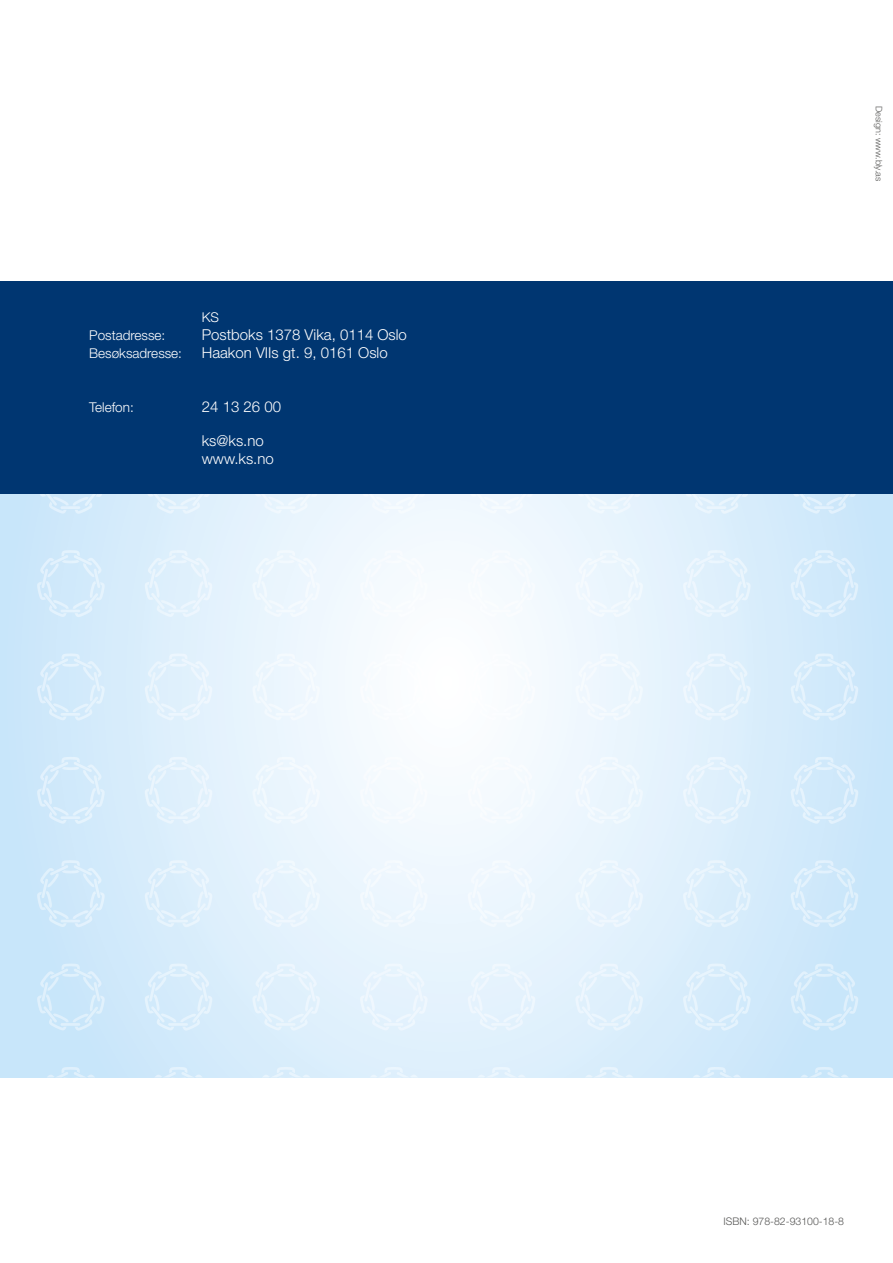
<style>
.page{position:relative;width:893px;height:1263px;background:#fff}
.page>*{position:absolute;margin:0;border:0;box-sizing:border-box;transform-origin:0 0}
.t1{font:300 15px/18px "Helvetica Neue";color:#fff}
.t2{font:300 13.5px "Helvetica Neue";color:#fff}
.t3{font:300 10.5px "Helvetica Neue";color:#575756}
.t4{font:300 9px "Helvetica Neue";color:#575756}
</style>
<div class="page">
<svg style="left:0;top:494px;width:893px;height:583px"></svg>
<svg style="left:791px;top:494px;width:67px;height:20px"></svg>
<svg style="left:683px;top:494px;width:68px;height:20px"></svg>
<svg style="left:575px;top:494px;width:68px;height:20px"></svg>
<svg style="left:468px;top:494px;width:67px;height:20px"></svg>
<svg style="left:360px;top:494px;width:68px;height:20px"></svg>
<svg style="left:252px;top:494px;width:68px;height:20px"></svg>
<svg style="left:145px;top:494px;width:67px;height:20px"></svg>
<svg style="left:37px;top:494px;width:68px;height:20px"></svg>
<svg style="left:791px;top:550px;width:67px;height:67px;background:#d4ebfb"></svg>
<svg style="left:683px;top:550px;width:68px;height:67px;background:#e0f0fc"></svg>
<div style="left:575px;top:550px;width:68px;height:67px;background:#ebf6fe"></div>
<div style="left:468px;top:550px;width:67px;height:67px;background:#f5fafe"></div>
<div style="left:360px;top:550px;width:68px;height:67px;background:#f5fafe"></div>
<div style="left:252px;top:550px;width:68px;height:67px;background:#ecf6fe"></div>
<svg style="left:145px;top:550px;width:67px;height:67px;background:#e1f0fc"></svg>
<svg style="left:37px;top:550px;width:68px;height:67px;background:#d4ebfb"></svg>
<svg style="left:791px;top:653px;width:67px;height:67px;background:#d5ebfb"></svg>
<svg style="left:683px;top:653px;width:68px;height:67px;background:#e2f1fc"></svg>
<div style="left:575px;top:653px;width:68px;height:67px;background:#eef7fe"></div>
<svg style="left:468px;top:653px;width:67px;height:67px"></svg>
<svg style="left:360px;top:653px;width:68px;height:67px"></svg>
<div style="left:252px;top:653px;width:68px;height:67px;background:#eef7fe"></div>
<svg style="left:145px;top:653px;width:67px;height:67px;background:#e2f1fc"></svg>
<svg style="left:37px;top:653px;width:68px;height:67px;background:#d5ebfb"></svg>
<svg style="left:791px;top:757px;width:67px;height:67px;background:#d4ebfb"></svg>
<svg style="left:683px;top:757px;width:68px;height:67px;background:#e0f0fc"></svg>
<div style="left:575px;top:757px;width:68px;height:67px;background:#ebf6fd"></div>
<div style="left:468px;top:757px;width:67px;height:67px;background:#f5fafe"></div>
<div style="left:360px;top:757px;width:68px;height:67px;background:#f5fafe"></div>
<div style="left:252px;top:757px;width:68px;height:67px;background:#ebf6fd"></div>
<svg style="left:145px;top:757px;width:67px;height:67px;background:#e1f0fc"></svg>
<svg style="left:37px;top:757px;width:68px;height:67px;background:#d4ebfb"></svg>
<svg style="left:791px;top:860px;width:67px;height:67px;background:#d2e9fa"></svg>
<svg style="left:683px;top:860px;width:68px;height:67px;background:#ddeffb"></svg>
<svg style="left:575px;top:860px;width:68px;height:67px;background:#e7f3fd"></svg>
<div style="left:468px;top:860px;width:67px;height:67px;background:#edf6fe"></div>
<div style="left:360px;top:860px;width:68px;height:67px;background:#edf6fe"></div>
<svg style="left:252px;top:860px;width:68px;height:67px;background:#e7f3fd"></svg>
<svg style="left:145px;top:860px;width:67px;height:67px;background:#ddeffb"></svg>
<svg style="left:37px;top:860px;width:68px;height:67px;background:#d2e9fa"></svg>
<svg style="left:791px;top:963px;width:67px;height:67px;background:#cee8fa"></svg>
<svg style="left:683px;top:963px;width:68px;height:67px;background:#d8ecfb"></svg>
<svg style="left:575px;top:963px;width:68px;height:67px;background:#e1f0fc"></svg>
<svg style="left:468px;top:963px;width:67px;height:67px;background:#e6f3fd"></svg>
<svg style="left:360px;top:963px;width:68px;height:67px;background:#e6f3fd"></svg>
<svg style="left:252px;top:963px;width:68px;height:67px;background:#e1f0fc"></svg>
<svg style="left:145px;top:963px;width:67px;height:67px;background:#d8ecfb"></svg>
<svg style="left:37px;top:963px;width:68px;height:67px;background:#cee8fa"></svg>
<svg style="left:800px;top:1067px;width:49px;height:11px"></svg>
<svg style="left:692px;top:1067px;width:49px;height:11px"></svg>
<svg style="left:585px;top:1067px;width:48px;height:11px"></svg>
<svg style="left:477px;top:1067px;width:49px;height:11px"></svg>
<svg style="left:370px;top:1067px;width:48px;height:11px"></svg>
<svg style="left:262px;top:1067px;width:49px;height:11px"></svg>
<svg style="left:154px;top:1067px;width:49px;height:11px"></svg>
<svg style="left:47px;top:1067px;width:48px;height:11px"></svg>
<div style="left:0;top:282px;width:893px;height:212px;background:#003671"></div>
<p class="t2" style="left:202px;top:309px;width:19px">KS</p>
<p class="t2" style="left:89px;top:327px;width:78px">Postadresse:</p>
<p class="t1" style="left:202px;top:325px;width:207px">Postboks 1378 Vika, 0114 Oslo</p>
<p class="t2" style="left:89px;top:345px;width:94px">Besøksadresse:</p>
<p class="t1" style="left:202px;top:343px;width:187px">Haakon VIIs gt. 9, 0161 Oslo</p>
<p class="t2" style="left:89px;top:399px;width:46px">Telefon:</p>
<p class="t1" style="left:202px;top:397px;width:81px">24 13 26 00</p>
<p class="t1" style="left:202px;top:432px;width:73px">ks@ks.no www.ks.no</p>
<p class="t4" style="left:884px;top:106px;width:77px;rotate:90deg">Design: www.bly.as</p>
<p class="t3" style="left:723px;top:1214px;width:122px">ISBN: 978-82-93100-18-8</p>
</div>
